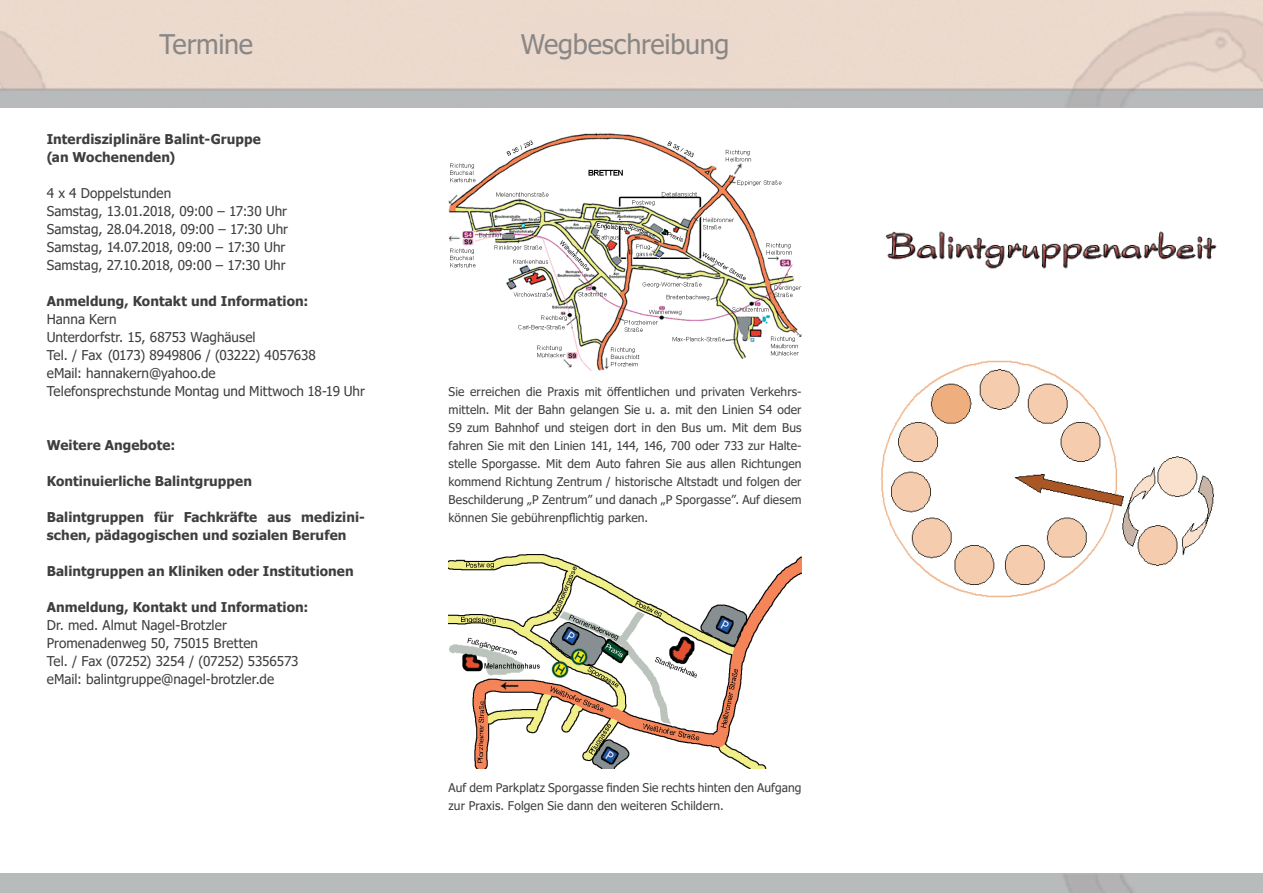
<style>
.page{position:relative;width:1263px;height:893px;background:#fff}
.page>*{position:absolute;margin:0;border:0;box-sizing:border-box;transform-origin:0 0}
.t1{font:27px "Tahoma";letter-spacing:-.01em;color:#898786}
.t2{font:13.5px/18px "Tahoma";letter-spacing:.005em;color:#3e3e3f}
.t3{font:700 13.5px/18px "Tahoma";letter-spacing:.005em;color:#3e3e3f}
.t4{font:12px/18px "Tahoma";letter-spacing:.01em;color:#3e3e3f;text-align:justify}
</style>
<div class="page">
<img style="left:449px;top:132px;width:352px;height:238px">
<img style="left:449px;top:554px;width:352px;height:215px">
<img style="left:880px;top:360px;width:334px;height:238px">
<img style="left:886px;top:231px;width:331px;height:38px">
<h1 class="t1" style="left:159px;top:26px;width:95px">Termine</h1>
<h1 class="t1" style="left:521px;top:26px;width:210px">Wegbeschreibung</h1>
<p class="t3" style="left:47px;top:131px;width:215px">Interdisziplinäre Balint-Gruppe (an Wochenenden)</p>
<p class="t2" style="left:47px;top:185px;width:243px">4 x 4 Doppelstunden<br>Samstag, 13.01.2018, 09:00 – 17:30 Uhr Samstag, 28.04.2018, 09:00 – 17:30 Uhr Samstag, 14.07.2018, 09:00 – 17:30 Uhr Samstag, 27.10.2018, 09:00 – 17:30 Uhr</p>
<p class="t3" style="left:47px;top:293px;width:263px">Anmeldung, Kontakt und Information:</p>
<p class="t2" style="left:47px;top:311px;width:320px">Hanna Kern<br>Unterdorfstr. 15, 68753 Waghäusel<br>Tel. / Fax (0173) 8949806 / (03222) 4057638<br>eMail: hannakern@yahoo.de<br>Telefonsprechstunde Montag und Mittwoch 18-19 Uhr</p>
<p class="t3" style="left:47px;top:437px;width:130px">Weitere Angebote:</p>
<p class="t3" style="left:47px;top:473px;width:207px">Kontinuierliche Balintgruppen</p>
<p class="t3" style="left:47px;top:509px;width:320px">Balintgruppen für Fachkräfte aus medizini&shy;schen, pädagogischen und sozialen Berufen</p>
<p class="t3" style="left:47px;top:563px;width:308px">Balintgruppen an Kliniken oder Institutionen</p>
<p class="t3" style="left:47px;top:599px;width:263px">Anmeldung, Kontakt und Information:</p>
<p class="t2" style="left:47px;top:617px;width:253px">Dr. med. Almut Nagel-Brotzler Promenadenweg 50, 75015 Bretten<br>Tel. / Fax (07252) 3254 / (07252) 5356573 eMail: balintgruppe@nagel-brotzler.de</p>
<p class="t4" style="left:449px;top:383px;width:354px">Sie erreichen die Praxis mit öffentlichen und privaten Verkehrs&shy;mitteln. Mit der Bahn gelangen Sie u. a. mit den Linien S4 oder S9 zum Bahnhof und steigen dort in den Bus um. Mit dem Bus fahren Sie mit den Linien 141, 144, 146, 700 oder 733 zur Halte&shy;stelle Sporgasse. Mit dem Auto fahren Sie aus allen Richtungen kommend Richtung Zentrum / historische Altstadt und folgen der Beschilderung „P Zentrum” und danach „P Sporgasse”. Auf diesem können Sie gebührenpflichtig parken.</p>
<p class="t4" style="left:449px;top:779px;width:354px">Auf dem Parkplatz Sporgasse finden Sie rechts hinten den Aufgang zur Praxis. Folgen Sie dann den weiteren Schildern.</p>
</div>
